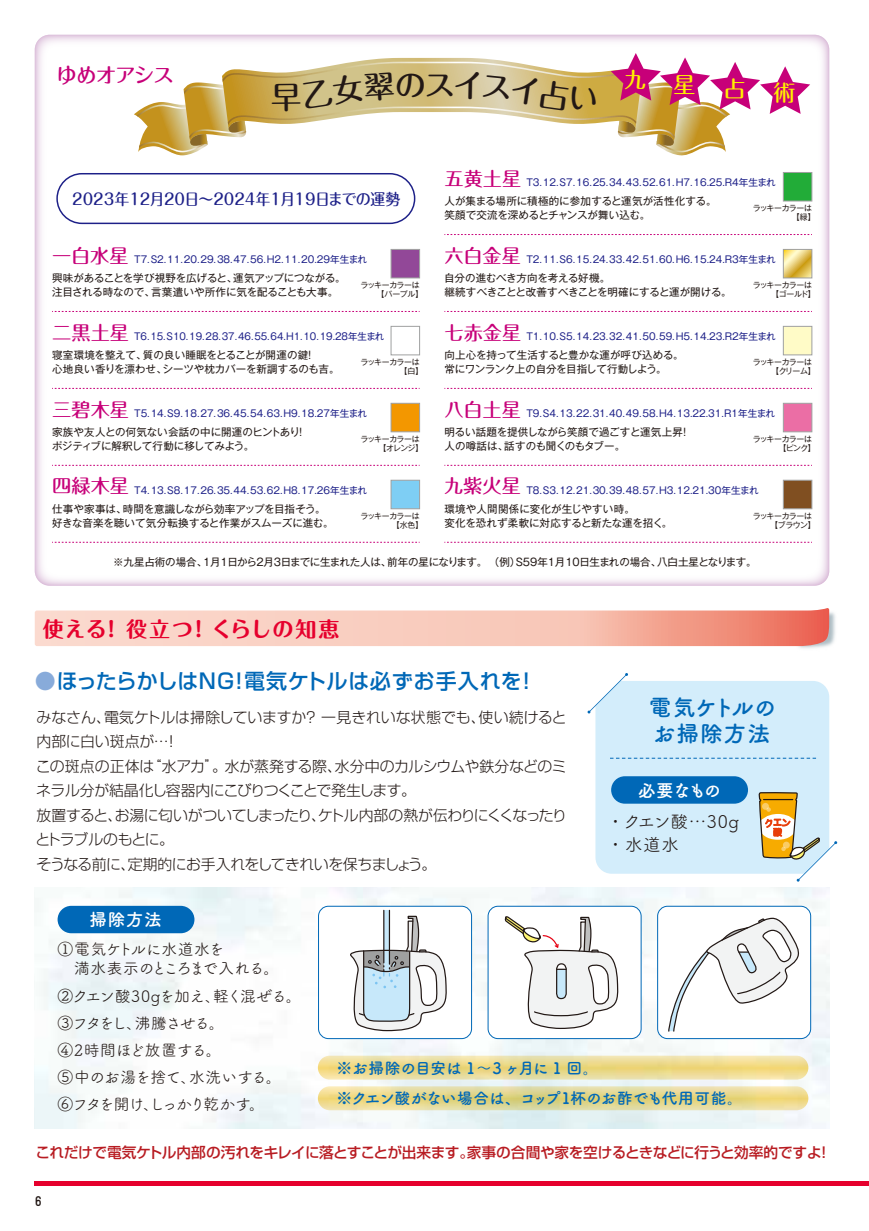
<style>
.page{position:relative;width:869px;height:1231px;background:#fff}
.page>*{position:absolute;margin:0;border:0;box-sizing:border-box;transform-origin:0 0}
.t1{font:500 30.97px "Maru Fo Pro";color:#221815}
.t2{font:700 22.75px/26.2px "Tsuku B Rd Gothic";letter-spacing:.04em;color:#0068b7}
.t3{font:500 22.22px "Maru Fo Pro";color:#fff100}
.t4{font:500 21px "Shin Go Pro";letter-spacing:.025em;color:#0068b7}
.t5{font:700 21px "Maru Fo Pro";letter-spacing:.035em;color:#e6002d}
.t6{font:500 20.82px "Maru Fo Pro";letter-spacing:-.08em;color:#c70079}
.t7{font:17.5px/22.8px "Tsuku B Rd Gothic";letter-spacing:.04em;color:#221815}
.t8{font:700 17.5px "Tsuku B Rd Gothic";letter-spacing:.04em;color:#fff}
.t9{font:15.75px/27.1px "Tsuku B Rd Gothic";letter-spacing:-.05em;color:#221815}
.t10{font:700 15.75px/30.6px "Tsuku B Rd Gothic";letter-spacing:-.02em;color:#0068b7}
.t11{font:500 15.75px "Maru Fo Pro";color:#1d2088;scale:.95 1}
.t12{font:15.75px/19.2px "Tsuku B Rd Gothic";letter-spacing:-.03em;color:#221815}
.t13{font:300 14.88px/24.5px "Shin Go Pro";letter-spacing:-.025em;color:#221815}
.t14{font:500 14.7px "Shin Go Pro";letter-spacing:-.03em;color:#b81c22}
.t15{font:700 14px "Melbourne";color:#221815}
.t16{font:10.5px/14px "Gothic MB101 Pro";letter-spacing:-.01em;color:#221815}
.t17{font:9.62px "Gothic MB101 Pro";color:#1d2088}
.t18{font:7.88px/8.8px "Gothic MB101 Pro";letter-spacing:-.045em;color:#221815}
.t19{font:7.88px/8.8px "Gothic MB101 Pro";letter-spacing:-.075em;color:#221815}
.t20{font:7.88px/8.8px "Gothic MB101 Pro";letter-spacing:-.07em;color:#221815}
.s1{font-family:"Maru Fo Pro";font-weight:500;font-size:19.25px;color:#c70079}
.s2{color:#88abda}
</style>
<div class="page">
<svg style="left:52px;top:311px;width:367px;height:1px"></svg>
<div style="left:390px;top:249px;width:30px;height:29px;background:#924898;border:1px solid #9fa0a0"></div>
<svg style="left:52px;top:388px;width:367px;height:1px"></svg>
<div style="left:390px;top:326px;width:30px;height:29px;background:#fff;border:1px solid #9fa0a0"></div>
<svg style="left:52px;top:465px;width:367px;height:1px"></svg>
<div style="left:390px;top:403px;width:30px;height:29px;background:#f39700;border:1px solid #9fa0a0"></div>
<div style="left:390px;top:480px;width:30px;height:29px;background:#7ecef4;border:1px solid #9fa0a0"></div>
<svg style="left:444px;top:234px;width:366px;height:1px"></svg>
<div style="left:782px;top:172px;width:29px;height:29px;background:#22ac38;border:1px solid #9fa0a0"></div>
<svg style="left:444px;top:311px;width:366px;height:1px"></svg>
<svg style="left:784px;top:251px;width:25px;height:25px"></svg>
<div style="left:782px;top:249px;width:29px;height:29px;border:1px solid #9fa0a0"></div>
<svg style="left:444px;top:388px;width:366px;height:1px"></svg>
<div style="left:782px;top:326px;width:29px;height:29px;background:#fffbc7;border:1px solid #9fa0a0"></div>
<svg style="left:444px;top:465px;width:366px;height:1px"></svg>
<div style="left:782px;top:403px;width:29px;height:29px;background:#eb6ea5;border:1px solid #9fa0a0"></div>
<svg style="left:444px;top:542px;width:366px;height:1px"></svg>
<svg style="left:52px;top:542px;width:367px;height:1px"></svg>
<div style="left:782px;top:480px;width:29px;height:29px;background:#804f21;border:1px solid #9fa0a0"></div>
<div style="left:56px;top:173px;width:359px;height:51px;border:1px solid #1d2088;border-radius:25px"></div>
<img style="left:736px;top:550px;width:100px;height:159px">
<svg style="left:35px;top:608px;width:793px;height:38px;background:#f7c1b3"></svg>
<div style="left:595px;top:681px;width:233px;height:192px;background:#d3edfb"></div>
<svg style="left:587px;top:673px;width:40px;height:40px"></svg>
<div style="left:611px;top:776px;width:136px;height:27px;background:#0068b7;border-radius:14px"></div>
<svg style="left:608px;top:757px;width:207px;height:1px"></svg>
<svg style="left:35px;top:887px;width:793px;height:241px;fill:#f6fafa"></svg>
<svg style="left:318px;top:1055px;width:490px;height:24px;background:#ecdc96"></svg>
<svg style="left:318px;top:1086px;width:490px;height:24px;background:#e6d993"></svg>
<div style="left:58px;top:905px;width:136px;height:28px;background:#0068b7;border-radius:14px"></div>
<div style="left:318px;top:906px;width:153px;height:132px;background:#fff;border-radius:10px"></div>
<div style="left:318px;top:905px;width:154px;height:133px;border:1px solid #0068b7;border-radius:10px"></div>
<div style="left:488px;top:906px;width:152px;height:132px;background:#fff;border-radius:10px"></div>
<div style="left:487px;top:905px;width:154px;height:133px;border:1px solid #0068b7;border-radius:10px"></div>
<div style="left:657px;top:906px;width:153px;height:132px;background:#fff;border-radius:10px"></div>
<div style="left:657px;top:905px;width:153px;height:133px;border:1px solid #0068b7;border-radius:10px"></div>
<svg style="left:668px;top:917px;width:131px;height:115px"></svg>
<svg style="left:384px;top:910px;width:4px;height:5px"></svg>
<hr style="left:383px;top:910px;width:1px;height:52px;background:#221815">
<hr style="left:388px;top:910px;width:2px;height:54px;background:#221815">
<svg style="left:350px;top:915px;width:97px;height:116px"></svg>
<svg style="left:504px;top:916px;width:114px;height:113px"></svg>
<svg style="left:757px;top:791px;width:79px;height:90px"></svg>
<div style="left:35px;top:1181px;width:833px;height:5px;background:#e6002d"></div>
<svg style="left:134px;top:53px;width:675px;height:103px"></svg>
<h3 class="t6" style="left:57px;top:58px;width:119px">ゆめオアシス</h3>
<h1 class="t1" style="left:394px;top:61px;width:62px">のス</h1>
<h3 class="t3" style="left:624px;top:64px;width:73px">九 星</h3>
<h3 class="t3" style="left:723px;top:71px;width:24px">占</h3>
<h3 class="t3" style="left:773px;top:75px;width:24px">術</h3>
<h3 class="t11" style="left:72px;top:186px;width:347px">2023年12月20日～2024年1月19日までの運勢</h3>
<p class="t17" style="left:52px;top:251px;width:316px"><span class="s1">一白水星</span> T7．S2．11．20．29．38．47．56．H2．11．20.29年生まれ</p>
<p class="t18" style="left:376px;top:279px;width:48px;text-indent:-16px">ラッキーカラーは【パープル】</p>
<p class="t16" style="left:52px;top:270px;width:295px">興味があることを学び視野を広げると、運気アップにつながる。注目される時なので、言葉遣いや所作に気を配ることも大事。</p>
<p class="t17" style="left:52px;top:328px;width:333px"><span class="s1">二黒土星</span> T6．15．S10．19．28．37．46．55．64.H1．10．19.28年生まれ</p>
<p class="t18" style="left:399px;top:356px;width:25px;text-indent:-39px">ラッキーカラーは【白】</p>
<p class="t17" style="left:52px;top:405px;width:316px"><span class="s1">三碧木星</span> T5．14．S9．18．27．36．45．54．63．H9．18.27年生まれ</p>
<p class="t19" style="left:378px;top:433px;width:47px;text-indent:-18px">ラッキーカラーは【オレンジ】</p>
<p class="t17" style="left:52px;top:482px;width:316px"><span class="s1">四緑木星</span> T4．13．S8．17．26．35．44．53．62．H8．17.26年生まれ</p>
<p class="t18" style="left:391px;top:510px;width:33px;text-indent:-31px">ラッキーカラーは【水色】</p>
<p class="t16" style="left:52px;top:347px;width:289px">寝室環境を整えて、質の良い睡眠をとることが開運の鍵！<br>心地良い香りを漂わせ、シーツや枕カバーを新調するのも吉。</p>
<p class="t16" style="left:52px;top:423px;width:255px">家族や友人との何気ない会話の中に開運のヒントあり！ポジティブに解釈して行動に移してみよう。</p>
<p class="t16" style="left:52px;top:500px;width:283px">仕事や家事は、時間を意識しながら効率アップを目指そう。好きな音楽を聴いて気分転換すると作業がスムーズに進む。</p>
<p class="t17" style="left:444px;top:174px;width:333px"><span class="s1">五黄土星</span> T3．12．S7．16．25．34．43．52．61．H7．16.25.R4年生まれ</p>
<p class="t18" style="left:791px;top:202px;width:25px;text-indent:-39px">ラッキーカラーは【緑】</p>
<p class="t16" style="left:444px;top:193px;width:273px">人が集まる場所に積極的に参加すると運気が活性化する。笑顔で交流を深めるとチャンスが舞い込む。</p>
<p class="t17" style="left:444px;top:251px;width:333px"><span class="s1">六白金星</span> T2．11．S6．15．24．33．42．51．60．H6．15.24.R3年生まれ</p>
<p class="t18" style="left:770px;top:279px;width:46px;text-indent:-18px">ラッキーカラーは【ゴールド】</p>
<p class="t16" style="left:444px;top:270px;width:289px">自分の進むべき方向を考える好機。<br>継続すべきことと改善すべきことを明確にすると運が開ける。</p>
<p class="t17" style="left:444px;top:328px;width:333px"><span class="s1">七赤金星</span> T1．10．S5．14．23．32．41．50．59．H5．14.23.R2年生まれ</p>
<p class="t18" style="left:770px;top:356px;width:46px;text-indent:-18px">ラッキーカラーは【クリーム】</p>
<p class="t16" style="left:444px;top:347px;width:241px">向上心を持って生活すると豊かな運が呼び込める。常にワンランク上の自分を目指して行動しよう。</p>
<p class="t17" style="left:444px;top:405px;width:332px"><span class="s1">八白土星</span> T9．S4．13．22．31．40．49．58．H4．13.22.31.R１年生まれ</p>
<p class="t20" style="left:778px;top:433px;width:39px;text-indent:-26px">ラッキーカラーは【ピンク】</p>
<p class="t16" style="left:444px;top:423px;width:247px">明るい話題を提供しながら笑顔で過ごすと運気上昇！人の噂話は、話すのも聞くのもタブー。</p>
<p class="t17" style="left:444px;top:482px;width:316px"><span class="s1">九紫火星</span> T8．S3．12．21．30．39．48．57．H3．12.21.30年生まれ</p>
<p class="t18" style="left:770px;top:510px;width:47px;text-indent:-17px">ラッキーカラーは【ブラウン】</p>
<p class="t16" style="left:444px;top:500px;width:229px">環境や人間関係に変化が生じやすい時。<br>変化を恐れず柔軟に対応すると新たな運を招く。</p>
<p class="t16" style="left:113px;top:553px;width:645px">※九星占術の場合、1月1日から2月3日までに生まれた人は、前年の星になります。　（例）S59年1月10日生まれの場合、八白土星となります。</p>
<h3 class="t5" style="left:43px;top:612px;width:298px">使える！ 役立つ！ くらしの知恵</h3>
<h3 class="t4" style="left:35px;top:663px;width:503px"><span class="s2">●</span>ほったらかしはNG！電気ケトルは必ずお手入れを！</h3>
<h3 class="t13" style="left:36px;top:703px;width:532px">みなさん、電気ケトルは掃除していますか？ 一見きれいな状態でも、使い続けると内部に白い斑点が…！<br>この斑点の正体は“水アカ”。水が蒸発する際、水分中のカルシウムや鉄分などのミネラル分が結晶化し容器内にこびりつくことで発生します。<br>放置すると、お湯に匂いがついてしまったり、ケトル内部の熱が伝わりにくくなったりとトラブルのもとに。<br>そうなる前に、定期的にお手入れをしてきれいを保ちましょう。</h3>
<h3 class="t8" style="left:89px;top:906px;width:74px">掃除方法</h3>
<h2 class="t2" style="left:648px;top:692px;width:129px">電気ケトルのお掃除方法</h2>
<h3 class="t8" style="left:637px;top:776px;width:85px">必要なもの</h3>
<h3 class="t7" style="left:606px;top:808px;width:134px">・クエン酸…30g・水道水</h3>
<h3 class="t12" style="left:58px;top:938px;width:223px">①電気ケトルに水道水を<br>　満水表示のところまで入れる。</h3>
<h3 class="t9" style="left:58px;top:981px;width:245px">②クエン酸30gを加え、軽く混ぜる。<br>③フタをし、沸騰させる。<br>④2時間ほど放置する。<br>⑤中のお湯を捨て、水洗いする。<br>⑥フタを開け、しっかり乾かす。</h3>
<h3 class="t10" style="left:336px;top:1051px;width:408px">※お掃除の目安は 1～3 ヶ月に 1 回。<br>※クエン酸がない場合は、コップ１杯のお酢でも代用可能。</h3>
<h3 class="t14" style="left:36px;top:1140px;width:796px">これだけで電気ケトル内部の汚れをキレイに落とすことが出来ます。家事の合間や家を空けるときなどに行うと効率的ですよ！</h3>
<h3 class="t15" style="left:35px;top:1193px;width:8px">6</h3>
</div>
